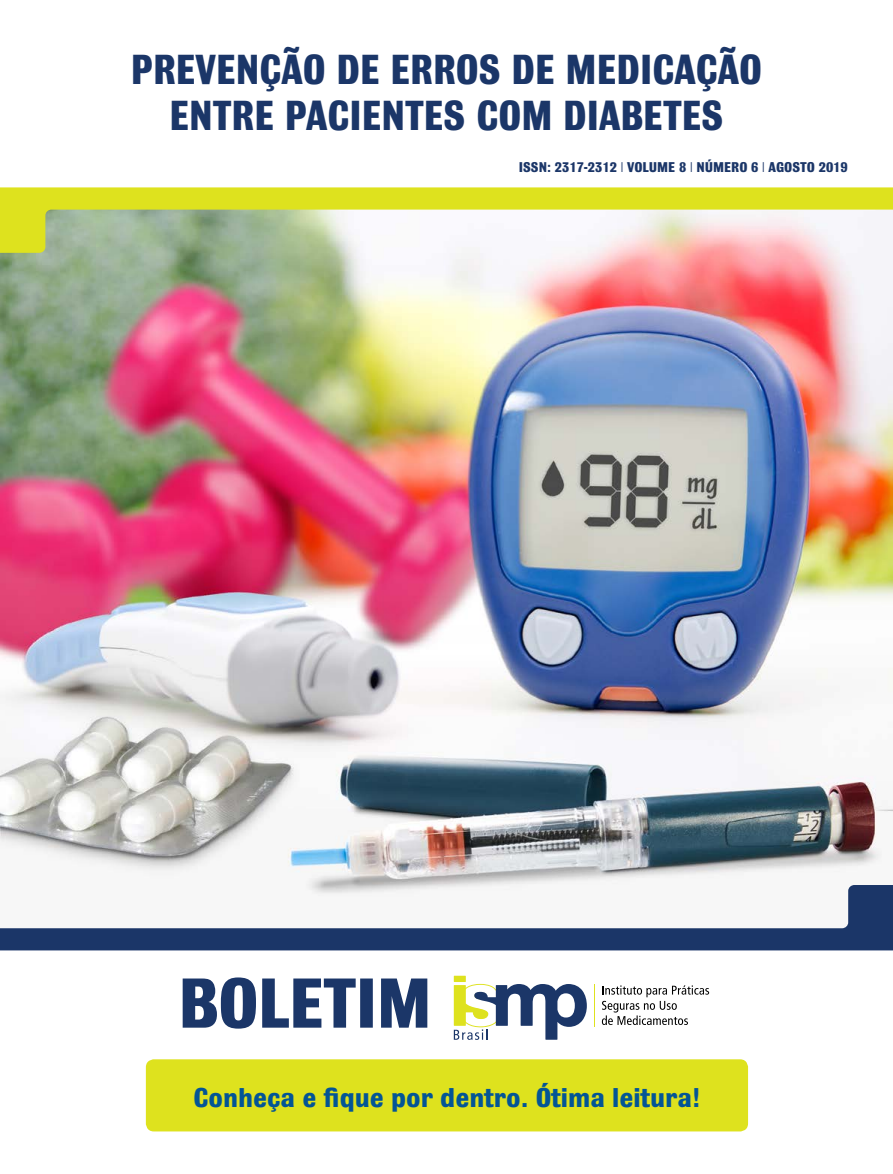
<style>
.page{position:relative;width:893px;height:1174px;background:#fff}
.page>*{position:absolute;margin:0;border:0;box-sizing:border-box;transform-origin:0 0}
.t1{font:700 44.55px/46.2px "Bulldog";color:#1b3668;text-align:center;scale:.95 1}
.t2{font:700 28.8px "Bulldog";color:#035595}
.t3{font:700 15px "Bulldog";color:#1b3668}
</style>
<div class="page">
<img style="left:0;top:253px;width:893px;height:632px">
<div style="left:146px;top:1059px;width:602px;height:72px;background:#dee21e;border-radius:8px"></div>
<svg style="left:454px;top:975px;width:133px;height:64px"></svg>
<svg style="left:602px;top:985px;width:107px;height:40px"></svg>
<hr style="left:594px;top:984px;width:1px;height:42px;background:#dee21e">
<svg style="left:183px;top:977px;width:244px;height:51px"></svg>
<svg style="left:0;top:885px;width:893px;height:65px"></svg>
<svg style="left:0;top:187px;width:893px;height:66px"></svg>
<p class="t1" style="left:131px;top:46px;width:666px">PREVENÇÃO DE ERROS DE MEDICAÇÃO<br>ENTRE PACIENTES COM DIABETES</p>
<p class="t3" style="left:519px;top:160px;width:330px">ISSN: 2317-2312 | VOLUME 8 | NÚMERO 6 | AGOSTO 2019</p>
<p class="t2" style="left:193px;top:1083px;width:508px">Conheça e fique por dentro. Ótima leitura!</p>
</div>
